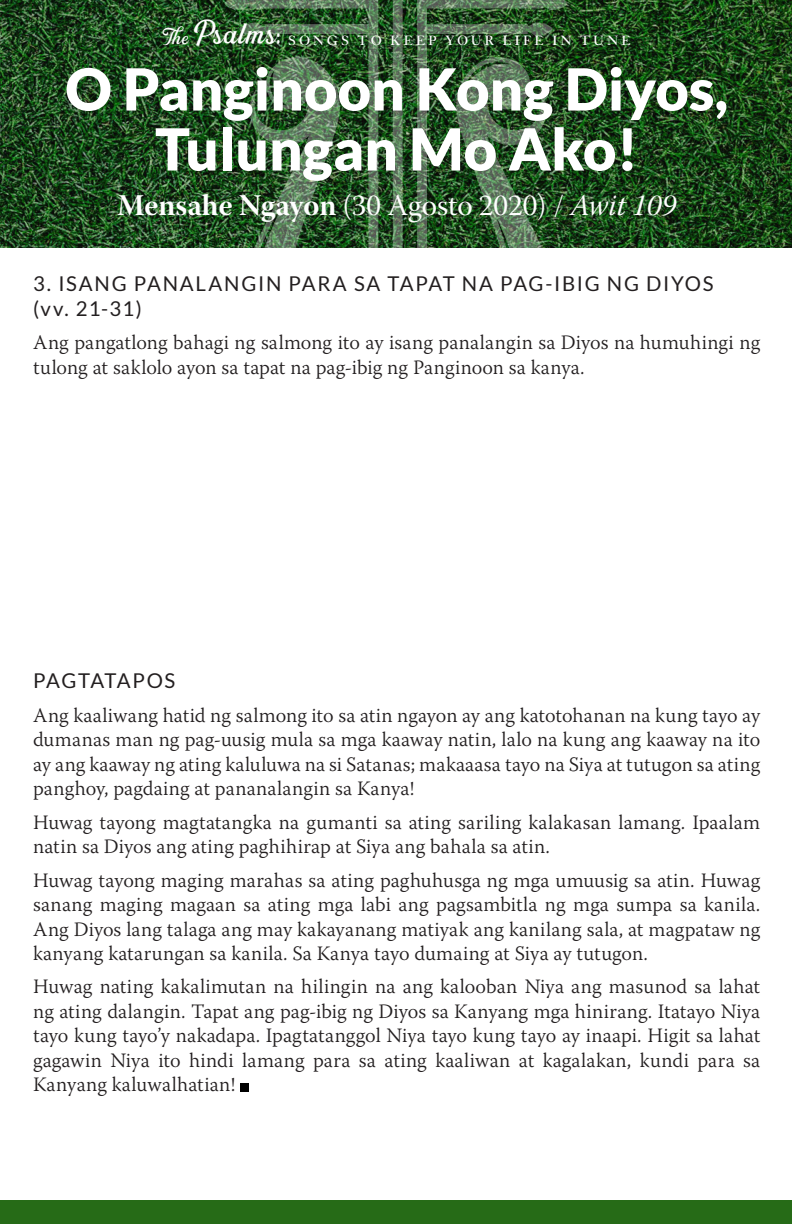
<style>
.page{position:relative;width:792px;height:1224px;background:#fff}
.page>*{position:absolute;margin:0;border:0;box-sizing:border-box;transform-origin:0 0}
.t1{font:900 58px/60px "Lato";color:#fff;text-align:center}
.t2{font:34px "Greatly Clean";letter-spacing:.005em;color:#fff}
.t3{font:30px "Warnock Pro Subh";color:#fff}
.t4{font:300 20.4px/24.4px "Warnock Pro";letter-spacing:.01em;color:#231f20;text-align:justify}
.t5{font:20.4px/24.4px "Lato";letter-spacing:.08em;color:#231f20}
.t6{font:20.4px "Lato";letter-spacing:.06em;color:#231f20}
.t7{font:14px "Janson URWSC";letter-spacing:.23em;color:#fff}
.s1{font-size:22px}
.s2{font-family:"Warnock Pro Bold Subh"}
.s3{font-family:"Warnock Pro It Subh"}
</style>
<div class="page">
<div style="left:0;top:1201px;width:792px;height:23px;background:#266b17"></div>
<div style="left:240px;top:1083px;width:8px;height:8px;background:#000"></div>
<img style="left:0;top:0;width:792px;height:247px">
<img style="left:225px;top:0;width:342px;height:247px">
<h2 class="t2" style="left:163px;top:14px;width:120px"><span class="s1">The</span> Psalms:</h2>
<p class="t7" style="left:288px;top:33px;width:344px">SONGS TO KEEP YOUR LIFE IN TUNE</p>
<p class="t1" style="left:65px;top:58px;width:664px">O Panginoon Kong Diyos,<br>Tulungan Mo Ako!</p>
<h3 class="t3" style="left:117px;top:189px;width:561px"><span class="s2">Mensahe Ngayon</span> (30 Agosto 2020) / <span class="s3">Awit 109</span></h3>
<p class="t5" style="left:33px;top:272px;width:682px">3. ISANG PANALANGIN PARA SA TAPAT NA PAG-IBIG NG DIYOS (vv. 21-31)</p>
<p class="t4" style="left:33px;top:330px;width:729px">Ang pangatlong bahagi ng salmong ito ay isang panalangin sa Diyos na humuhingi ng tulong at saklolo ayon sa tapat na pag-ibig ng Panginoon sa kanya.</p>
<p class="t6" style="left:33px;top:669px;width:144px">PAGTATAPOS</p>
<p class="t4" style="left:33px;top:702px;width:729px">Ang kaaliwang hatid ng salmong ito sa atin ngayon ay ang katotohanan na kung tayo ay dumanas man ng pag-uusig mula sa mga kaaway natin, lalo na kung ang kaaway na ito ay ang kaaway ng ating kaluluwa na si Satanas; makaaasa tayo na Siya at tutugon sa ating panghoy, pagdaing at pananalangin sa Kanya!</p>
<p class="t4" style="left:33px;top:809px;width:729px">Huwag tayong magtatangka na gumanti sa ating sariling kalakasan lamang. Ipaalam natin sa Diyos ang ating paghihirap at Siya ang bahala sa atin.</p>
<p class="t4" style="left:33px;top:867px;width:729px">Huwag tayong maging marahas sa ating paghuhusga ng mga umuusig sa atin. Huwag sanang maging magaan sa ating mga labi ang pagsambitla ng mga sumpa sa kanila.<br>Ang Diyos lang talaga ang may kakayanang matiyak ang kanilang sala, at magpataw ng kanyang katarungan sa kanila. Sa Kanya tayo dumaing at Siya ay tutugon.</p>
<p class="t4" style="left:33px;top:974px;width:729px">Huwag nating kakalimutan na hilingin na ang kalooban Niya ang masunod sa lahat ng ating dalangin. Tapat ang pag-ibig ng Diyos sa Kanyang mga hinirang. Itatayo Niya tayo kung tayo’y nakadapa. Ipagtatanggol Niya tayo kung tayo ay inaapi. Higit sa lahat gagawin Niya ito hindi lamang para sa ating kaaliwan at kagalakan, kundi para sa Kanyang kaluwalhatian!</p>
</div>
